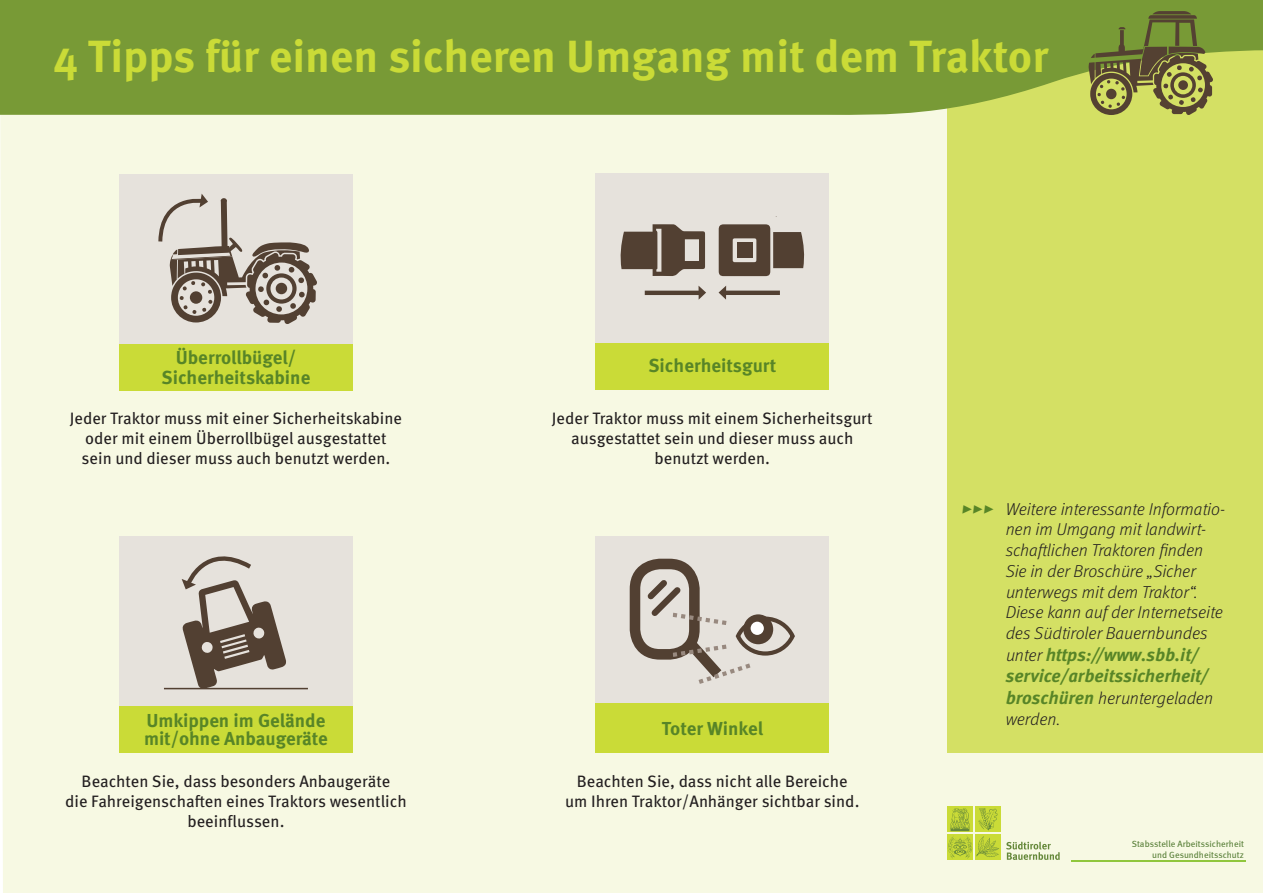
<style>
.page{position:relative;width:1263px;height:893px;background:#fff}
.page>*{position:absolute;margin:0;border:0;box-sizing:border-box;transform-origin:0 0}
.t1{font:700 45px "Meta Pro";color:#cadb37}
.t2{font:700 18.75px/17.5px "Meta Pro";color:#588527}
.t3{font:italic 700 18px/21.6px "Meta Pro";letter-spacing:-.005em;color:#588527}
.t4{font:italic 300 17.25px/20.7px "Meta Pro";color:#231f20}
.t5{font:16.5px/19.8px "Meta Pro";color:#231f20;text-align:center}
.t6{font:9.15px/10.6px "Meta";letter-spacing:.005em;color:#587f38;text-align:right}
.s1{font-family:"Minion Pro";font-weight:400;font-style:normal;font-size:18px;color:#588527}
.s2{font-weight:300;font-size:17.25px;color:#231f20}
.s3{font-weight:700;font-size:18px;color:#588527}
</style>
<div class="page">
<div style="left:0;top:117px;width:1263px;height:776px;background:#f7f9e3"></div>
<div style="left:947px;top:0;width:316px;height:753px;background:#d4e064"></div>
<svg style="left:0;top:0;width:1263px;height:117px;background:#7e9f3b"></svg>
<svg style="left:1088px;top:11px;width:125px;height:104px"></svg>
<div style="left:595px;top:340px;width:234px;height:50px;background:#cadb37"></div>
<div style="left:595px;top:173px;width:234px;height:170px;background:#e6e2dc"></div>
<svg style="left:620px;top:224px;width:85px;height:52px"></svg>
<svg style="left:719px;top:224px;width:86px;height:52px"></svg>
<div style="left:737px;top:242px;width:15px;height:16px;background:#524032"></div>
<svg style="left:718px;top:286px;width:8px;height:14px"></svg>
<hr style="left:724px;top:291px;width:56px;height:4px;background:#524032">
<svg style="left:698px;top:286px;width:8px;height:14px"></svg>
<hr style="left:645px;top:291px;width:56px;height:4px;background:#524032">
<div style="left:595px;top:537px;width:234px;height:169px;background:#e6e2dc"></div>
<div style="left:595px;top:703px;width:234px;height:50px;background:#cadb37"></div>
<div style="left:736px;top:617px;width:59px;height:39px;border:4px solid #524032;border-radius:50%"></div>
<div style="left:743px;top:614px;width:30px;height:30px;background:#524032;border-radius:50%"></div>
<svg style="left:629px;top:558px;width:126px;height:126px"></svg>
<svg style="left:750px;top:621px;width:15px;height:15px"></svg>
<div style="left:749px;top:620px;width:16px;height:16px;border:1px solid #524032;border-radius:50%"></div>
<div style="left:119px;top:703px;width:234px;height:50px;background:#cadb37"></div>
<div style="left:119px;top:537px;width:234px;height:169px;background:#e6e2dc"></div>
<hr style="left:164px;top:688px;width:144px;height:1px;background:#524032">
<svg style="left:182px;top:556px;width:104px;height:132px"></svg>
<div style="left:119px;top:341px;width:234px;height:50px;background:#cadb37"></div>
<div style="left:119px;top:174px;width:234px;height:170px;background:#e6e2dc"></div>
<svg style="left:158px;top:194px;width:159px;height:130px"></svg>
<div style="left:947px;top:807px;width:26px;height:25px;background:#cadb37"></div>
<div style="left:975px;top:807px;width:25px;height:25px;background:#cadb37"></div>
<div style="left:947px;top:834px;width:26px;height:26px;background:#cadb37"></div>
<div style="left:975px;top:834px;width:25px;height:26px;background:#cadb37"></div>
<svg style="left:948px;top:808px;width:51px;height:51px"></svg>
<svg style="left:1006px;top:842px;width:54px;height:18px"></svg>
<hr style="left:1071px;top:860px;width:175px;height:1px;background:#90c73d">
<h1 class="t1" style="left:54px;top:21px;width:996px">4 Tipps für einen sicheren Umgang mit dem Traktor</h1>
<p class="t2" style="left:162px;top:347px;width:150px;line-height:19.5px;text-align:center">Überrollbügel/<br>Sicherheitskabine</p>
<p class="t5" style="left:70px;top:407px;width:334px">Jeder Traktor muss mit einer Sicherheitskabine oder mit einem Überrollbügel ausgestattet sein und dieser muss auch benutzt werden.</p>
<p class="t2" style="left:144px;top:711px;width:185px">Umkippen im Gelände mit/ohne Anbaugeräte</p>
<p class="t5" style="left:65px;top:770px;width:343px">Beachten Sie, dass besonders Anbaugeräte<br>die Fahreigenschaften eines Traktors wesentlich beeinflussen.</p>
<p class="t2" style="left:648px;top:355px;width:129px">Sicherheitsgurt</p>
<p class="t5" style="left:552px;top:407px;width:322px">Jeder Traktor muss mit einem Sicherheitsgurt ausgestattet sein und dieser muss auch benutzt werden.</p>
<p class="t2" style="left:662px;top:719px;width:103px">Toter Winkel</p>
<p class="t5" style="left:565px;top:770px;width:296px">Beachten Sie, dass nicht alle Bereiche um Ihren Traktor/Anhänger sichtbar sind.</p>
<p class="t4" style="left:1006px;top:498px;width:221px;text-indent:-45px"><span class="s1">▶▶▶</span> Weitere interessante Informatio&shy;nen im Umgang mit landwirt&shy;schaftlichen Traktoren finden<br>Sie in der Broschüre „Sicher unterwegs mit dem Traktor“.<br>Diese kann auf der Internetseite des Südtiroler Bauernbundes</p>
<p class="t3" style="left:1006px;top:642px;width:204px"><span class="s2">unter</span> https://www.sbb.it/ service/arbeitssicherheit/</p>
<p class="t4" style="left:1006px;top:687px;width:209px"><span class="s3">broschüren</span> heruntergeladen werden.</p>
<p class="t6" style="left:1132px;top:839px;width:114px">Stabsstelle Arbeitssicherheit und Gesundheitsschutz</p>
</div>
